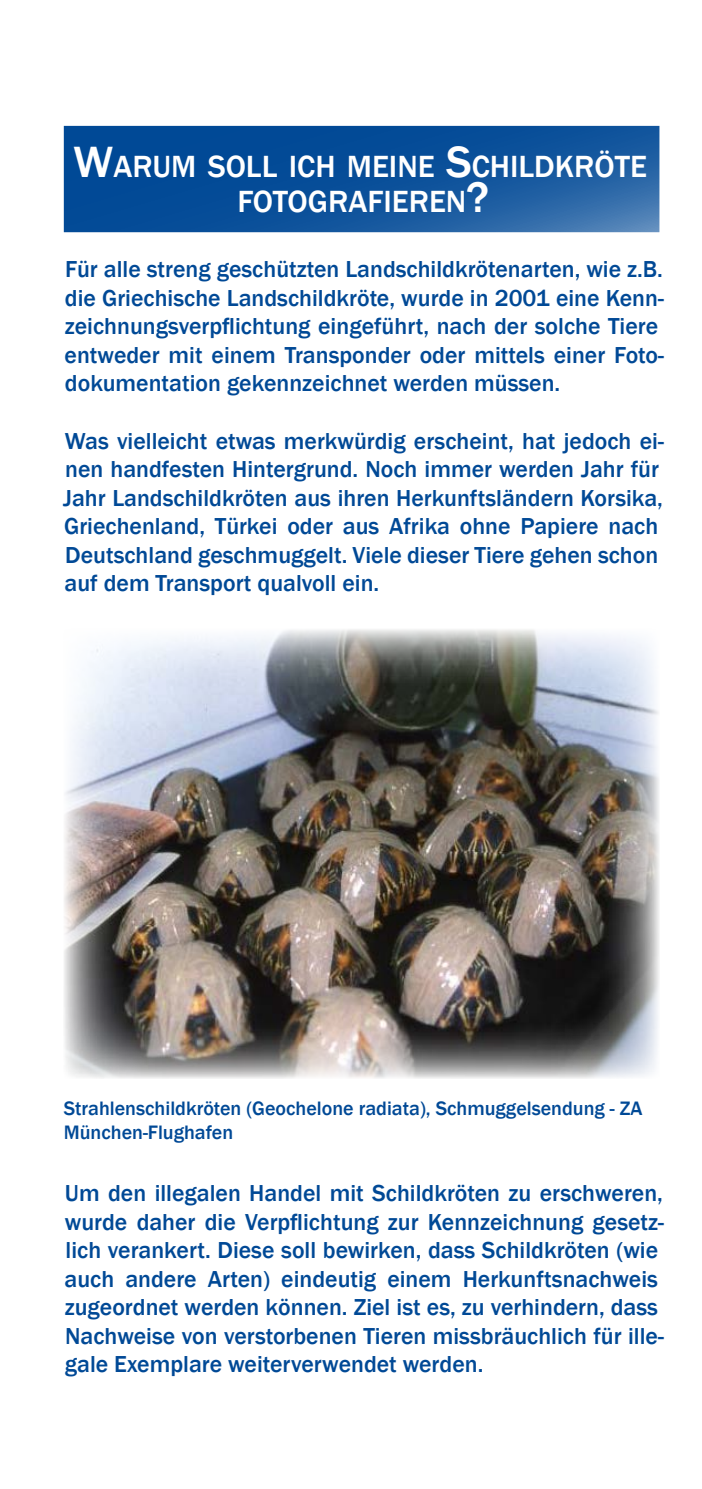
<style>
.page{position:relative;width:702px;height:1489px;background:#fff}
.page>*{position:absolute;margin:0;border:0;box-sizing:border-box;transform-origin:0 0}
.t1{font:500 31.5px/35px "Franklin Gothic";color:#fff;text-align:center}
.t2{font:500 23.75px/28.5px "Franklin Gothic";color:#004996}
.t3{font:500 20px/24px "Franklin Gothic";color:#004996}
.s1{font-size:45px}
</style>
<div class="page">
<svg style="left:67px;top:129px;width:589px;height:100px;background:#0e529b"></svg>
<div style="left:64px;top:126px;width:595px;height:106px;border:2px solid #004996"></div>
<img style="left:64px;top:629px;width:595px;height:449px">
<h1 class="t1" style="left:74px;top:150px;width:575px"><span class="s1">W</span>ARUM SOLL ICH MEINE <span class="s1">S</span>CHILDKRÖTE<br>FOTOGRAFIEREN<span class="s1">?</span></h1>
<p class="t2" style="left:65px;top:255px;width:600px">Für alle streng geschützten Landschildkrötenarten, wie z.B. die Griechische Landschildkröte, wurde in 2001 eine Kenn&shy;zeichnungsverpflichtung eingeführt, nach der solche Tiere entweder mit einem Transponder oder mittels einer Foto&shy;dokumentation gekennzeichnet werden müssen.</p>
<p class="t2" style="left:63px;top:426px;width:602px">Was vielleicht etwas merkwürdig erscheint, hat jedoch ei&shy;nen handfesten Hintergrund. Noch immer werden Jahr für Jahr Landschildkröten aus ihren Herkunftsländern Korsika, Griechenland, Türkei oder aus Afrika ohne Papiere nach Deutschland geschmuggelt. Viele dieser Tiere gehen schon auf dem Transport qualvoll ein.</p>
<p class="t3" style="left:64px;top:1096px;width:580px">Strahlenschildkröten (Geochelone radiata), Schmuggelsendung - ZA<br>München-Flughafen</p>
<p class="t2" style="left:65px;top:1178px;width:600px">Um den illegalen Handel mit Schildkröten zu erschweren, wurde daher die Verpflichtung zur Kennzeichnung gesetz&shy;lich verankert. Diese soll bewirken, dass Schildkröten (wie auch andere Arten) eindeutig einem Herkunftsnachweis zugeordnet werden können. Ziel ist es, zu verhindern, dass Nachweise von verstorbenen Tieren missbräuchlich für ille&shy;gale Exemplare weiterverwendet werden.</p>
</div>
